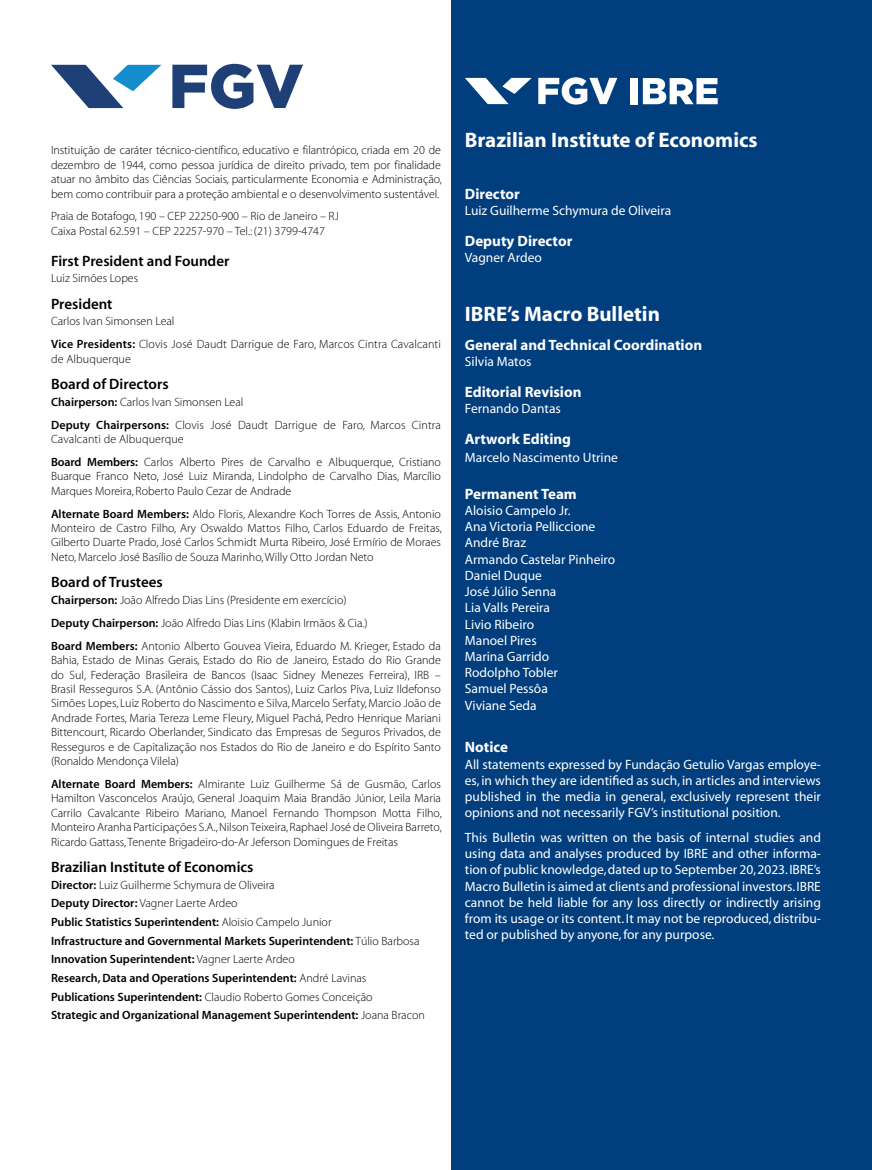
<style>
.page{position:relative;width:872px;height:1170px;background:#fff}
.page>*{position:absolute;margin:0;border:0;box-sizing:border-box;transform-origin:0 0}
.t1{font:21px "Adobe Corp ID Myriad Bd";color:#fff}
.t2{font:15px "Adobe Corp ID Myriad Bd";color:#fff}
.t3{font:15px "Adobe Corp ID Myriad Sb";color:#000}
.t4{font:13.5px/16.2px "Adobe Corp ID Myriad Rg";color:#fff;text-align:justify}
.t5{font:12px/14.4px "Adobe Corp ID Myriad Lt";color:#000}
.t6{font:12px/18.6px "Adobe Corp ID Myriad Sb";color:#000}
.s1{font-family:"Adobe Corp ID Myriad Sb"}
.s2{font-family:"Adobe Corp ID Myriad Lt"}
</style>
<div class="page">
<div style="left:451px;top:0;width:421px;height:1169px;background:#003e7e"></div>
<div style="left:631px;top:78px;width:7px;height:26px;background:#fff"></div>
<svg style="left:643px;top:78px;width:74px;height:26px"></svg>
<svg style="left:538px;top:77px;width:79px;height:28px"></svg>
<svg style="left:465px;top:78px;width:67px;height:26px"></svg>
<svg style="left:172px;top:64px;width:131px;height:45px"></svg>
<svg style="left:51px;top:65px;width:110px;height:43px"></svg>
<p class="t5" style="left:51px;top:144px;width:392px;text-align:justify">Instituição de caráter técnico-científico, educativo e filantrópico, criada em 20 de dezembro de 1944, como pessoa jurídica de direito privado, tem por finalidade atuar no âmbito das Ciências Sociais, particularmente Economia e Administração, bem como contribuir para a proteção ambiental e o desenvolvimento sustentável.</p>
<p class="t5" style="left:51px;top:210px;width:289px">Praia de Botafogo, 190 – CEP 22250-900 – Rio de Janeiro – RJ<br>Caixa Postal 62.591 – CEP 22257-970 – Tel.: (21) 3799-4747</p>
<p class="t3" style="left:51px;top:253px;width:180px">First President and Founder</p>
<p class="t5" style="left:51px;top:271px;width:89px">Luiz Simões Lopes</p>
<p class="t3" style="left:51px;top:296px;width:63px">President</p>
<p class="t5" style="left:51px;top:310px;width:391px;line-height:23px">Carlos Ivan Simonsen Leal<br><span class="s1">Vice Presidents:</span> Clovis José Daudt Darrigue de Faro, Marcos Cintra Cavalcanti</p>
<p class="t5" style="left:51px;top:352px;width:81px">de Albuquerque</p>
<p class="t3" style="left:51px;top:376px;width:119px">Board of Directors</p>
<p class="t5" style="left:51px;top:390px;width:391px;line-height:23px"><span class="s1">Chairperson:</span> Carlos Ivan Simonsen Leal<br><span class="s1">Deputy Chairpersons:</span> Clovis José Daudt Darrigue de Faro, Marcos Cintra</p>
<p class="t5" style="left:51px;top:428px;width:391px;line-height:23px">Cavalcanti de Albuquerque<br><span class="s1">Board Members:</span> Carlos Alberto Pires de Carvalho e Albuquerque, Cristiano</p>
<p class="t5" style="left:51px;top:469px;width:391px">Buarque Franco Neto, José Luiz Miranda, Lindolpho de Carvalho Dias, Marcílio<br>Marques Moreira, Roberto Paulo Cezar de Andrade</p>
<p class="t5" style="left:51px;top:507px;width:392px;text-align:justify"><span class="s1">Alternate Board Members:</span> Aldo Floris, Alexandre Koch Torres de Assis, Antonio Monteiro de Castro Filho, Ary Oswaldo Mattos Filho, Carlos Eduardo de Freitas, Gilberto Duarte Prado, José Carlos Schmidt Murta Ribeiro, José Ermírio de Moraes Neto, Marcelo José Basílio de Souza Marinho, Willy Otto Jordan Neto</p>
<p class="t3" style="left:51px;top:574px;width:113px">Board of Trustees</p>
<p class="t5" style="left:51px;top:589px;width:391px;line-height:23px"><span class="s1">Chairperson:</span> João Alfredo Dias Lins (Presidente em exercício)<br><span class="s1">Deputy Chairperson:</span> João Alfredo Dias Lins (Klabin Irmãos &amp; Cia.)<br><span class="s1">Board Members:</span> Antonio Alberto Gouvea Vieira, Eduardo M. Krieger, Estado da</p>
<p class="t5" style="left:51px;top:653px;width:391px;text-align:justify">Bahia, Estado de Minas Gerais, Estado do Rio de Janeiro, Estado do Rio Grande do Sul, Federação Brasileira de Bancos (Isaac Sidney Menezes Ferreira), IRB – Brasil Resseguros S.A. (Antônio Cássio dos Santos), Luiz Carlos Piva, Luiz Ildefonso Simões Lopes, Luiz Roberto do Nascimento e Silva, Marcelo Serfaty, Marcio João de Andrade Fortes, Maria Tereza Leme Fleury, Miguel Pachá, Pedro Henrique Mariani Bittencourt, Ricardo Oberlander, Sindicato das Empresas de Seguros Privados, de Resseguros e de Capitalização nos Estados do Rio de Janeiro e do Espírito Santo (Ronaldo Mendonça Vilela)</p>
<p class="t5" style="left:51px;top:777px;width:392px;text-align:justify"><span class="s1">Alternate Board Members:</span> Almirante Luiz Guilherme Sá de Gusmão, Carlos Hamilton Vasconcelos Araújo, General Joaquim Maia Brandão Júnior, Leila Maria Carrilo Cavalcante Ribeiro Mariano, Manoel Fernando Thompson Motta Filho, Monteiro Aranha Participações S.A., Nilson Teixeira, Raphael José de Oliveira Barreto, Ricardo Gattass, Tenente Brigadeiro-do-Ar Jeferson Domingues de Freitas</p>
<p class="t3" style="left:51px;top:859px;width:204px">Brazilian Institute of Economics</p>
<p class="t5" style="left:51px;top:875px;width:225px;line-height:18.6px"><span class="s1">Director:</span> Luiz Guilherme Schymura de Oliveira<br><span class="s1">Deputy Director:</span> Vagner Laerte Ardeo</p>
<p class="t6" style="left:51px;top:913px;width:370px">Public Statistics Superintendent: <span class="s2">Aloisio Campelo Junior<br></span>Infrastructure and Governmental Markets Superintendent: <span class="s2">Túlio Barbosa </span>Innovation Superintendent: <span class="s2">Vagner Laerte Ardeo<br></span>Research, Data and Operations Superintendent: <span class="s2">André Lavinas</span></p>
<p class="t5" style="left:51px;top:989px;width:323px"><span class="s1">Publications Superintendent:</span> Claudio Roberto Gomes Conceição</p>
<p class="t6" style="left:51px;top:1006px;width:375px">Strategic and Organizational Management Superintendent: <span class="s2">Joana Bracon</span></p>
<h1 class="t1" style="left:465px;top:129px;width:294px">Brazilian Institute of Economics</h1>
<p class="t2" style="left:465px;top:186px;width:56px">Director</p>
<p class="t4" style="left:465px;top:203px;width:208px">Luiz Guilherme Schymura de Oliveira</p>
<p class="t2" style="left:465px;top:233px;width:109px">Deputy Director</p>
<p class="t4" style="left:465px;top:250px;width:78px">Vagner Ardeo</p>
<h1 class="t1" style="left:465px;top:303px;width:197px">IBRE’s Macro Bulletin</h1>
<p class="t2" style="left:465px;top:337px;width:239px">General and Technical Coordination</p>
<p class="t4" style="left:465px;top:354px;width:68px">Silvia Matos</p>
<p class="t2" style="left:465px;top:384px;width:118px">Editorial Revision</p>
<p class="t4" style="left:465px;top:401px;width:97px">Fernando Dantas</p>
<p class="t2" style="left:465px;top:431px;width:108px">Artwork Editing</p>
<p class="t4" style="left:465px;top:449px;width:155px">Marcelo Nascimento Utrine</p>
<p class="t2" style="left:465px;top:486px;width:113px">Permanent Team</p>
<p class="t4" style="left:465px;top:503px;width:152px;text-align:left">Aloisio Campelo Jr.<br>Ana Victoria Pelliccione<br>André Braz<br>Armando Castelar Pinheiro<br>Daniel Duque<br>José Júlio Senna<br>Lia Valls Pereira<br>Livio Ribeiro<br>Manoel Pires<br>Marina Garrido<br>Rodolpho Tobler<br>Samuel Pessôa<br>Viviane Seda</p>
<p class="t2" style="left:465px;top:739px;width:45px">Notice</p>
<p class="t4" style="left:465px;top:756px;width:357px">All statements expressed by Fundação Getulio Vargas employe&shy;es, in which they are identified as such, in articles and interviews published in the media in general, exclusively represent their opinions and not necessarily FGV’s institutional position.</p>
<p class="t4" style="left:465px;top:829px;width:357px">This Bulletin was written on the basis of internal studies and using data and analyses produced by IBRE and other informa&shy;tion of public knowledge, dated up to September 20, 2023. IBRE’s Macro Bulletin is aimed at clients and professional investors. IBRE cannot be held liable for any loss directly or indirectly arising from its usage or its content. It may not be reproduced, distribu&shy;ted or published by anyone, for any purpose.</p>
</div>
